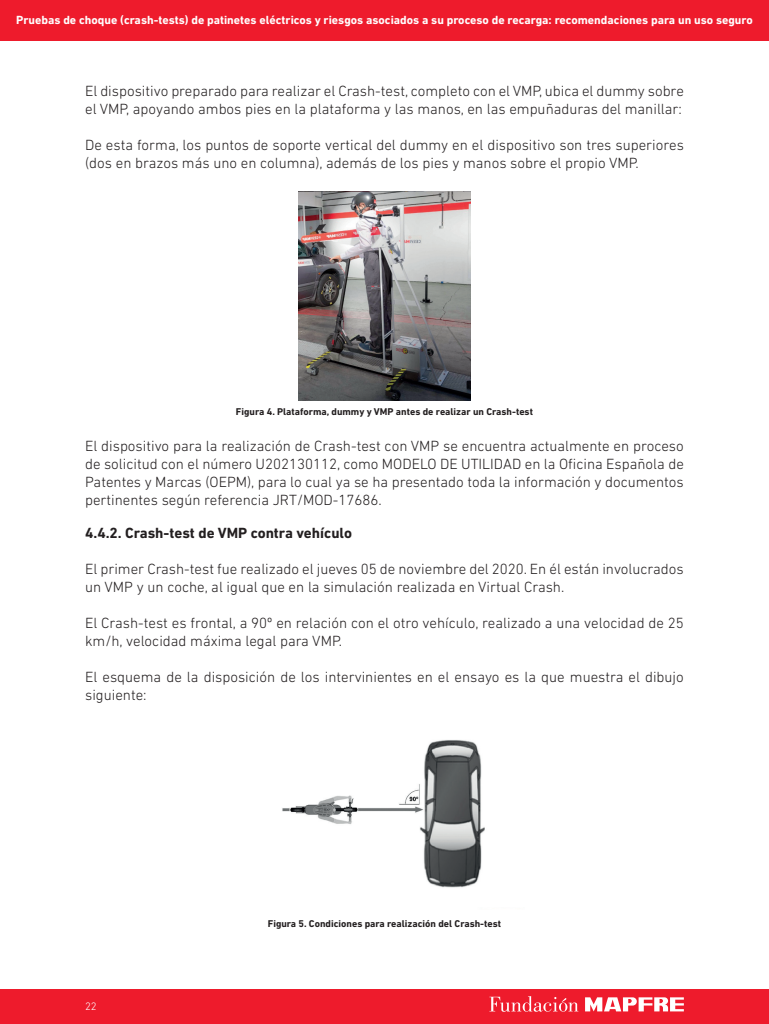
<style>
.page{position:relative;width:769px;height:1024px;background:#fff}
.page>*{position:absolute;margin:0;border:0;box-sizing:border-box;transform-origin:0 0}
.t1{font:300 15px/18px "DIN Next LT Pro";color:#231f20}
._03{font:700 15px "DIN Next LT Pro";color:#231f20}
.t2{font:700 12px "DIN Next LT Pro";color:#fff}
.t3{font:300 11px "DIN Next LT Pro";color:#fff}
.figura{font:700 10px "DIN Next LT Pro";color:#231f20}
</style>
<div class="page">
<div style="left:0;top:988px;width:768px;height:35px;background:#ee1b2c"></div>
<div style="left:0;top:0;width:768px;height:41px;background:#ee1b2c"></div>
<svg style="left:585px;top:997px;width:98px;height:14px"></svg>
<svg style="left:489px;top:996px;width:89px;height:15px"></svg>
<img style="left:298px;top:192px;width:172px;height:208px">
<img style="left:282px;top:740px;width:203px;height:148px">
<p class="t2" style="left:16px;top:13px;width:737px">Pruebas de choque (crash-tests) de patinetes eléctricos y riesgos asociados a su proceso de recarga: recomendaciones para un uso seguro</p>
<p class="t1" style="left:85px;top:82px;width:600px">El dispositivo preparado para realizar el Crash-test, completo con el VMP, ubica el dummy sobre el VMP, apoyando ambos pies en la plataforma y las manos, en las empuñaduras del manillar:</p>
<p class="t1" style="left:85px;top:136px;width:600px">De esta forma, los puntos de soporte vertical del dummy en el dispositivo son tres superiores (dos en brazos más uno en columna), además de los pies y manos sobre el propio VMP.</p>
<p class="figura" style="left:236px;top:405px;width:298px">Figura 4. Plataforma, dummy y VMP antes de realizar un Crash-test</p>
<p class="t1" style="left:85px;top:436px;width:600px;text-align:justify">El dispositivo para la realización de Crash-test con VMP se encuentra actualmente en proceso de solicitud con el número U202130112, como MODELO DE UTILIDAD en la Oficina Española de Patentes y Marcas (OEPM), para lo cual ya se ha presentado toda la información y documentos pertinentes según referencia JRT/MOD-17686.</p>
<p class="_03" style="left:85px;top:524px;width:268px">4.4.2. Crash-test de VMP contra vehículo</p>
<p class="t1" style="left:85px;top:559px;width:600px">El primer Crash-test fue realizado el jueves 05 de noviembre del 2020. En él están involucrados un VMP y un coche, al igual que en la simulación realizada en Virtual Crash.</p>
<p class="t1" style="left:85px;top:613px;width:600px">El Crash-test es frontal, a 90º en relación con el otro vehículo, realizado a una velocidad de 25 km/h, velocidad máxima legal para VMP.</p>
<p class="t1" style="left:85px;top:667px;width:600px">El esquema de la disposición de los intervinientes en el ensayo es la que muestra el dibujo siguiente:</p>
<p class="t3" style="left:85px;top:999px;width:13px">22</p>
<p class="figura" style="left:268px;top:917px;width:235px">Figura 5. Condiciones para realización del Crash-test</p>
</div>
